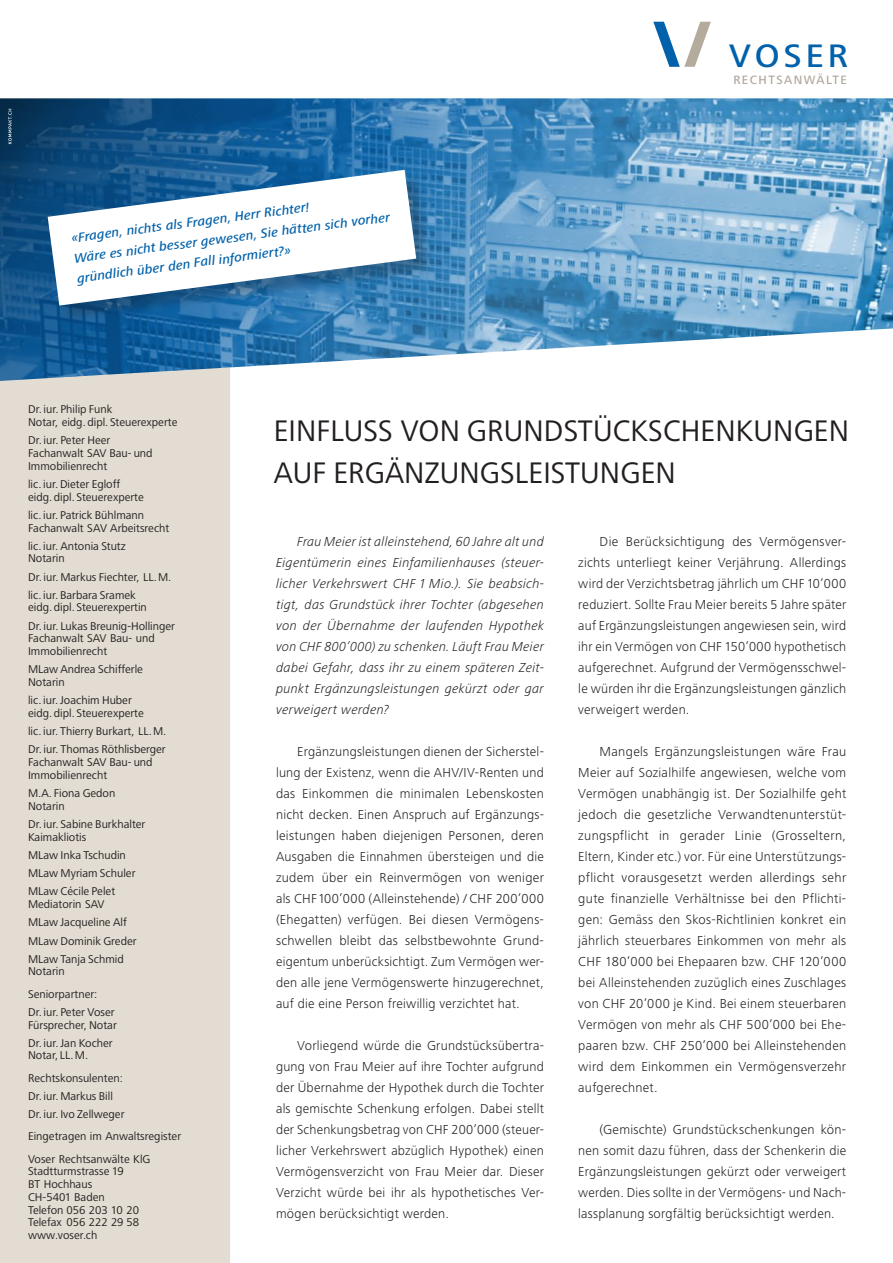
<style>
.page{position:relative;width:893px;height:1263px;background:#fff}
.page>*{position:absolute;margin:0;border:0;box-sizing:border-box;transform-origin:0 0}
.t1{font:500 33.75px "Frutiger Next LT";letter-spacing:.12em;color:#0161aa}
.t2{font:30.75px/42px "Frutiger Next LT";letter-spacing:.005em;color:#231f20}
.t3{font:300 13.5px/21px "Frutiger Next LT";letter-spacing:.015em;color:#231f20;text-align:justify}
.t4{font:italic 300 13.5px/21px "Frutiger Next LT";letter-spacing:.02em;color:#231f20;text-align:justify}
.t5{font:italic 500 13.5px/20.2px "Frutiger Next LT";color:#0161aa}
.t6{font:500 12.6px "Frutiger Next LT";letter-spacing:.12em;color:#b1a99c}
.t7{font:11.7px/12.8px "Frutiger Next LT";color:#231f20}
</style>
<div class="page">
<div style="left:0;top:381px;width:230px;height:882px;background:#e3dcd2"></div>
<img style="left:0;top:98px;width:893px;height:283px">
<div style="left:50px;top:172px;width:385px;height:152px;background:#231f20;opacity:.26"></div>
<svg style="left:48px;top:170px;width:368px;height:136px"></svg>
<svg style="left:8px;top:109px;width:4px;height:35px"></svg>
<svg style="left:653px;top:22px;width:58px;height:45px"></svg>
<p class="t5" style="left:71px;top:227px;width:320px;rotate:-7deg">«Fragen, nichts als Fragen, Herr Richter!<br>Wäre es nicht besser gewesen, Sie hätten sich vorher gründlich über den Fall informiert?»</p>
<h1 class="t1" style="left:729px;top:37px;width:120px">VOSER</h1>
<p class="t6" style="left:733px;top:73px;width:115px">RECHTSANWÄLTE</p>
<p class="t7" style="left:28px;top:403px;width:151px">Dr. iur. Philip Funk<br>Notar, eidg. dipl. Steuerexperte</p>
<p class="t7" style="left:28px;top:434px;width:126px">Dr. iur. Peter Heer<br>Fachanwalt SAV Bau- und<br>Immobilienrecht</p>
<p class="t7" style="left:28px;top:478px;width:117px">lic. iur.Dieter Egloff eidg. dipl. Steuerexperte</p>
<p class="t7" style="left:28px;top:508px;width:143px">lic. iur. Patrick Bühlmann<br>Fachanwalt SAV Arbeitsrecht</p>
<p class="t7" style="left:28px;top:539px;width:99px">lic. iur. Antonia Stutz<br>Notarin</p>
<p class="t7" style="left:28px;top:568px;width:145px;line-height:18.1px">Dr. iur. Markus Fiechter, LL.M. lic. iur. Barbara Sramek</p>
<p class="t7" style="left:28px;top:598px;width:148px;line-height:18.1px">eidg. dipl. Steuerexpertin<br>Dr. iur. Lukas Breunig-Hollinger</p>
<p class="t7" style="left:28px;top:632px;width:128px">Fachanwalt SAV Bau- und<br>Immobilienrecht</p>
<p class="t7" style="left:28px;top:663px;width:116px">MLaw Andrea Schifferle<br>Notarin</p>
<p class="t7" style="left:28px;top:694px;width:117px">lic. iur. Joachim Huber eidg. dipl. Steuerexperte</p>
<p class="t7" style="left:28px;top:722px;width:140px;line-height:18.1px">lic. iur. Thierry Burkart, LL.M.<br>Dr. iur. Thomas Röthlisberger</p>
<p class="t7" style="left:28px;top:756px;width:126px">Fachanwalt SAV Bau- und<br>Immobilienrecht</p>
<p class="t7" style="left:28px;top:786px;width:89px;line-height:13.2px">M.A. Fiona Gedon<br>Notarin</p>
<p class="t7" style="left:28px;top:818px;width:119px">Dr. iur. Sabine Burkhalter<br>Kaimakliotis</p>
<p class="t7" style="left:28px;top:846px;width:109px;line-height:18.1px">MLaw Inka Tschudin<br>MLaw Myriam Schuler<br>MLaw Cécile Pelet</p>
<p class="t7" style="left:28px;top:895px;width:110px;line-height:18.1px">Mediatorin SAV<br>MLaw Jacqueline Alf<br>MLaw Dominik Greder<br>MLaw Tanja Schmid</p>
<p class="t7" style="left:28px;top:960px;width:71px;line-height:22.2px">Notarin<br>Seniorpartner:</p>
<p class="t7" style="left:28px;top:1005px;width:90px">Dr. iur. Peter Voser<br>Fürsprecher, Notar</p>
<p class="t7" style="left:28px;top:1036px;width:86px">Dr. iur. Jan Kocher<br>Notar, LL.M.</p>
<p class="t7" style="left:28px;top:1069px;width:98px;line-height:18.1px">Rechtskonsulenten:<br>Dr. iur. Markus Bill<br>Dr. iur. Ivo Zellweger</p>
<p class="t7" style="left:28px;top:1124px;width:155px;line-height:23px">Eingetragen im Anwaltsregister<br>Voser Rechtsanwälte KlG</p>
<p class="t7" style="left:28px;top:1165px;width:113px">Stadtturmstrasse 19<br>BT Hochhaus<br>CH-5401 Baden<br>Telefon 056 203 10 20<br>Telefax 056 222 29 58 www.voser.ch</p>
<h2 class="t2" style="left:274px;top:410px;width:577px">EINFLUSS VON GRUNDSTÜCKSCHENKUNGEN<br>AUF ERGÄNZUNGSLEISTUNGEN</h2>
<p class="t4" style="left:276px;top:531px;width:269px;text-indent:21px">Frau Meier ist alleinstehend, 60 Jahre alt und Eigentümerin eines Einfamilienhauses (steuer&shy;licher Verkehrswert CHF 1 Mio.). Sie beabsich&shy;tigt, das Grundstück ihrer Tochter (abgesehen von der Übernahme der laufenden Hypothek von CHF 800’000) zu schenken. Läuft Frau Meier dabei Gefahr, dass ihr zu einem späteren Zeit&shy;punkt Ergänzungsleistungen gekürzt oder gar verweigert werden?</p>
<p class="t3" style="left:276px;top:741px;width:269px;text-indent:21px">Ergänzungsleistungen dienen der Sicherstel&shy;lung der Existenz, wenn die AHV/IV-Renten und das Einkommen die minimalen Lebenskosten nicht decken. Einen Anspruch auf Ergänzungs&shy;leistungen haben diejenigen Personen, deren Ausgaben die Einnahmen übersteigen und die zudem über ein Reinvermögen von weniger als CHF 100’000 (Alleinstehende) / CHF 200’000 (Ehegatten) verfügen. Bei diesen Vermögens&shy;schwellen bleibt das selbstbewohnte Grund&shy;eigentum unberücksichtigt. Zum Vermögen wer&shy;den alle jene Vermögenswerte hinzugerechnet, auf die eine Person freiwillig verzichtet hat.</p>
<p class="t3" style="left:276px;top:1035px;width:269px;text-indent:21px">Vorliegend würde die Grundstücksübertra&shy;gung von Frau Meier auf ihre Tochter aufgrund der Übernahme der Hypothek durch die Tochter als gemischte Schenkung erfolgen. Dabei stellt der Schenkungsbetrag von CHF 200’000 (steuer&shy;licher Verkehrswert abzüglich Hypothek) einen Vermögensverzicht von Frau Meier dar. Dieser Verzicht würde bei ihr als hypothetisches Ver&shy;mögen berücksichtigt werden.</p>
<p class="t3" style="left:578px;top:531px;width:269px;text-indent:21px">Die Berücksichtigung des Vermögensver&shy;zichts unterliegt keiner Verjährung. Allerdings wird der Verzichtsbetrag jährlich um CHF 10’000 reduziert. Sollte Frau Meier bereits 5 Jahre später auf Ergänzungsleistungen angewiesen sein, wird ihr ein Vermögen von CHF 150’000 hypothetisch aufgerechnet. Aufgrund der Vermögensschwel&shy;le würden ihr die Ergänzungsleistungen gänzlich verweigert werden.</p>
<p class="t3" style="left:578px;top:741px;width:269px;text-indent:21px">Mangels Ergänzungsleistungen wäre Frau Meier auf Sozialhilfe angewiesen, welche vom Vermögen unabhängig ist. Der Sozialhilfe geht jedoch die gesetzliche Verwandtenunterstüt&shy;zungspflicht in gerader Linie (Grosseltern, Eltern, Kinder etc.) vor. Für eine Unterstützungs&shy;pflicht vorausgesetzt werden allerdings sehr gute finanzielle Verhältnisse bei den Pflichti&shy;gen: Gemäss den Skos-Richtlinien konkret ein jährlich steuerbares Einkommen von mehr als CHF 180’000 bei Ehepaaren bzw. CHF 120’000 bei Alleinstehenden zuzüglich eines Zuschlages von CHF 20’000 je Kind. Bei einem steuerbaren Vermögen von mehr als CHF 500’000 bei Ehe&shy;paaren bzw. CHF 250’000 bei Alleinstehenden wird dem Einkommen ein Vermögensverzehr aufgerechnet.</p>
<p class="t3" style="left:578px;top:1119px;width:269px;text-indent:21px">(Gemischte) Grundstückschenkungen kön&shy;nen somit dazu führen, dass der Schenkerin die Ergänzungsleistungen gekürzt oder verweigert werden. Dies sollte in der Vermögens- und Nach&shy;lassplanung sorgfältig berücksichtigt werden.</p>
</div>
